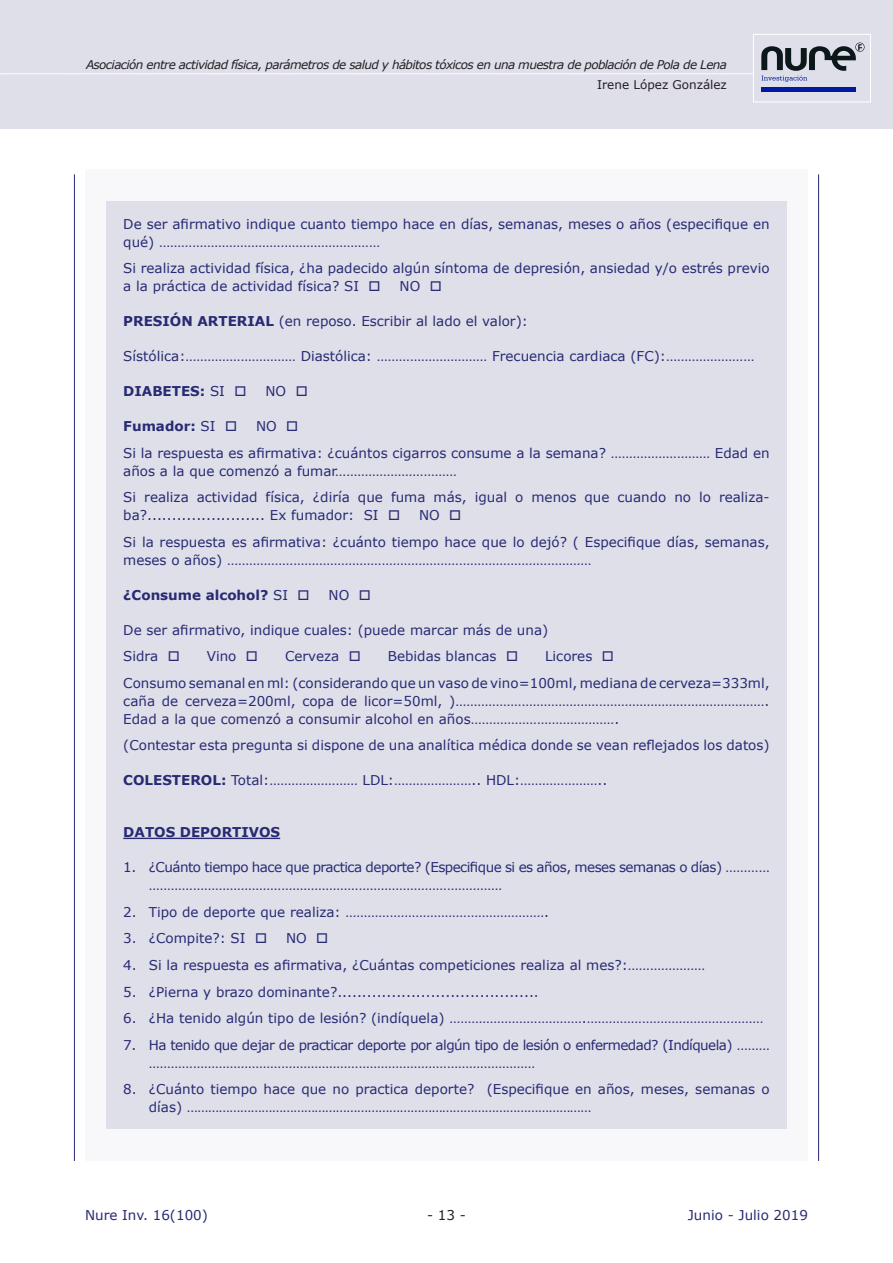
<style>
.page{position:relative;width:893px;height:1263px;background:#fff}
.page>*{position:absolute;margin:0;border:0;box-sizing:border-box;transform-origin:0 0}
.t1{font:18px "Myriad Pro";color:#fff}
.Texto{font:13.5px/18px "Verdana";color:#282a73}
.Texto-2{font:13.5px/18px "Verdana";letter-spacing:-.04em;color:#282a73}
.Texto-3{font:700 13.5px "Verdana";color:#282a73}
.t2{font:13.5px "Verdana";color:#231f20}
.t3{font:italic 12px "Verdana";letter-spacing:-.05em;color:#231f20}
.t4{font:12px "Verdana";color:#231f20}
.s1{font-weight:700}
.s2{font-weight:400}
</style>
<div class="page">
<div style="left:1px;top:0;width:892px;height:128px;background:#dfdfea"></div>
<hr style="left:0;top:0;width:1px;height:128px;background:#dfdfea">
<hr style="left:74px;top:174px;width:1px;height:987px;background:#282a73">
<hr style="left:818px;top:174px;width:1px;height:987px;background:#282a73">
<div style="left:753px;top:34px;width:118px;height:68px;background:#dfdfea;border:1px solid #fff"></div>
<svg style="left:761px;top:43px;width:103px;height:39px"></svg>
<hr style="left:761px;top:87px;width:95px;height:4px;background:#00199f">
<div style="left:85px;top:170px;width:723px;height:991px;background:#f8f8fb"></div>
<div style="left:106px;top:201px;width:681px;height:928px;background:#dfdfea"></div>
<hr style="left:123px;top:838px;width:157px;height:1px;background:#282a73">
<p class="t3" style="left:86px;top:56px;width:642px">Asociación entre actividad física, parámetros de salud y hábitos tóxicos en una muestra de población de Pola de Lena</p>
<p class="t4" style="left:597px;top:77px;width:131px">Irene López González</p>
<h1 class="t1" style="left:0;top:55px;width:838px">_____________________________________________________________________________________________</h1>
<p class="Texto" style="left:123px;top:215px;width:648px">De ser afirmativo indique cuanto tiempo hace en días, semanas, meses o años (especifique en qué) ……………………………………………………</p>
<p class="Texto" style="left:123px;top:259px;width:648px">Si realiza actividad física, ¿ha padecido algún síntoma de depresión, ansiedad y/o estrés previo a la práctica de actividad física? SI □</p>
<p class="Texto" style="left:400px;top:277px;width:44px">NO □</p>
<p class="Texto" style="left:123px;top:312px;width:406px"><span class="s1">PRESIÓN ARTERIAL</span> (en reposo. Escribir al lado el valor):</p>
<p class="Texto" style="left:123px;top:347px;width:633px">Sístólica:………………………… Diastólica: ………………………… Frecuencia cardiaca (FC):……………………</p>
<p class="Texto-3" style="left:123px;top:382px;width:125px">DIABETES: <span class="s2">SI</span> □</p>
<p class="Texto" style="left:266px;top:382px;width:44px">NO □</p>
<p class="Texto-3" style="left:123px;top:417px;width:115px">Fumador: <span class="s2">SI</span> □</p>
<p class="Texto" style="left:256px;top:417px;width:44px">NO □</p>
<p class="Texto" style="left:123px;top:444px;width:648px">Si la respuesta es afirmativa: ¿cuántos cigarros consume a la semana? ……………………… Edad en años a la que comenzó a fumar……………………………</p>
<p class="Texto" style="left:123px;top:488px;width:648px">Si realiza actividad física, ¿diría que fuma más, igual o menos que cuando no lo realiza&shy;ba?........................ Ex fumador: SI □</p>
<p class="Texto" style="left:419px;top:506px;width:44px">NO □</p>
<p class="Texto" style="left:123px;top:533px;width:648px">Si la respuesta es afirmativa: ¿cuánto tiempo hace que lo dejó? ( Especifique días, semanas, meses o años) ………………………………………………………………………………………</p>
<p class="Texto-3" style="left:123px;top:585px;width:188px">¿Consume alcohol? <span class="s2">SI</span> □</p>
<p class="Texto" style="left:329px;top:586px;width:44px">NO □</p>
<p class="Texto" style="left:123px;top:621px;width:426px">De ser afirmativo, indique cuales: (puede marcar más de una)</p>
<p class="Texto" style="left:123px;top:647px;width:58px">Sidra □</p>
<p class="Texto" style="left:207px;top:647px;width:53px">Vino □</p>
<p class="Texto" style="left:285px;top:647px;width:77px">Cerveza □</p>
<p class="Texto" style="left:388px;top:647px;width:132px">Bebidas blancas □</p>
<p class="Texto" style="left:545px;top:647px;width:70px">Licores □</p>
<p class="Texto" style="left:123px;top:674px;width:648px;text-align:justify">Consumo semanal en ml: (considerando que un vaso de vino=100ml, mediana de cerveza=333ml, caña de cerveza=200ml, copa de licor=50ml, )………………………………………………………………………….<br>Edad a la que comenzó a consumir alcohol en años………………………………….</p>
<p class="Texto" style="left:123px;top:736px;width:648px">(Contestar esta pregunta si dispone de una analítica médica donde se vean reflejados los datos)</p>
<p class="Texto" style="left:123px;top:771px;width:485px"><span class="s1">COLESTEROL:</span> Total:…………………… LDL:………………….. HDL:…………………..</p>
<p class="Texto-3" style="left:123px;top:823px;width:158px">DATOS DEPORTIVOS</p>
<p class="Texto-2" style="left:149px;top:858px;width:622px;text-indent:-26px">1. ¿Cuánto tiempo hace que practica deporte? (Especifique si es años, meses semanas o días) ………… ……………………………………………………………………………………</p>
<p class="Texto" style="left:123px;top:903px;width:427px">2. Tipo de deporte que realiza: ……………………………………………….</p>
<p class="Texto" style="left:123px;top:929px;width:145px">3. ¿Compite?: SI □</p>
<p class="Texto" style="left:286px;top:929px;width:44px">NO □</p>
<p class="Texto" style="left:123px;top:956px;width:583px">4. Si la respuesta es afirmativa, ¿Cuántas competiciones realiza al mes?:…………………</p>
<p class="Texto" style="left:123px;top:982px;width:417px">5. ¿Pierna y brazo dominante?.........................................</p>
<p class="Texto" style="left:123px;top:1009px;width:642px">6. ¿Ha tenido algún tipo de lesión? (indíquela) ……………………………….…………………………………………</p>
<p class="Texto-2" style="left:149px;top:1035px;width:622px;text-indent:-26px">7. Ha tenido que dejar de practicar deporte por algún tipo de lesión o enfermedad? (Indíquela) ……… ……………………………………………………………………………………………</p>
<p class="Texto" style="left:149px;top:1080px;width:622px;text-indent:-26px">8. ¿Cuánto tiempo hace que no practica deporte? (Especifique en años, meses, semanas o días) ……………………………………………………………………………………………………</p>
<p class="Texto" style="left:85px;top:1206px;width:124px">Nure Inv. 16(100)</p>
<p class="t2" style="left:427px;top:1206px;width:40px">- 13 -</p>
<p class="Texto" style="left:688px;top:1206px;width:122px">Junio - Julio 2019</p>
</div>
